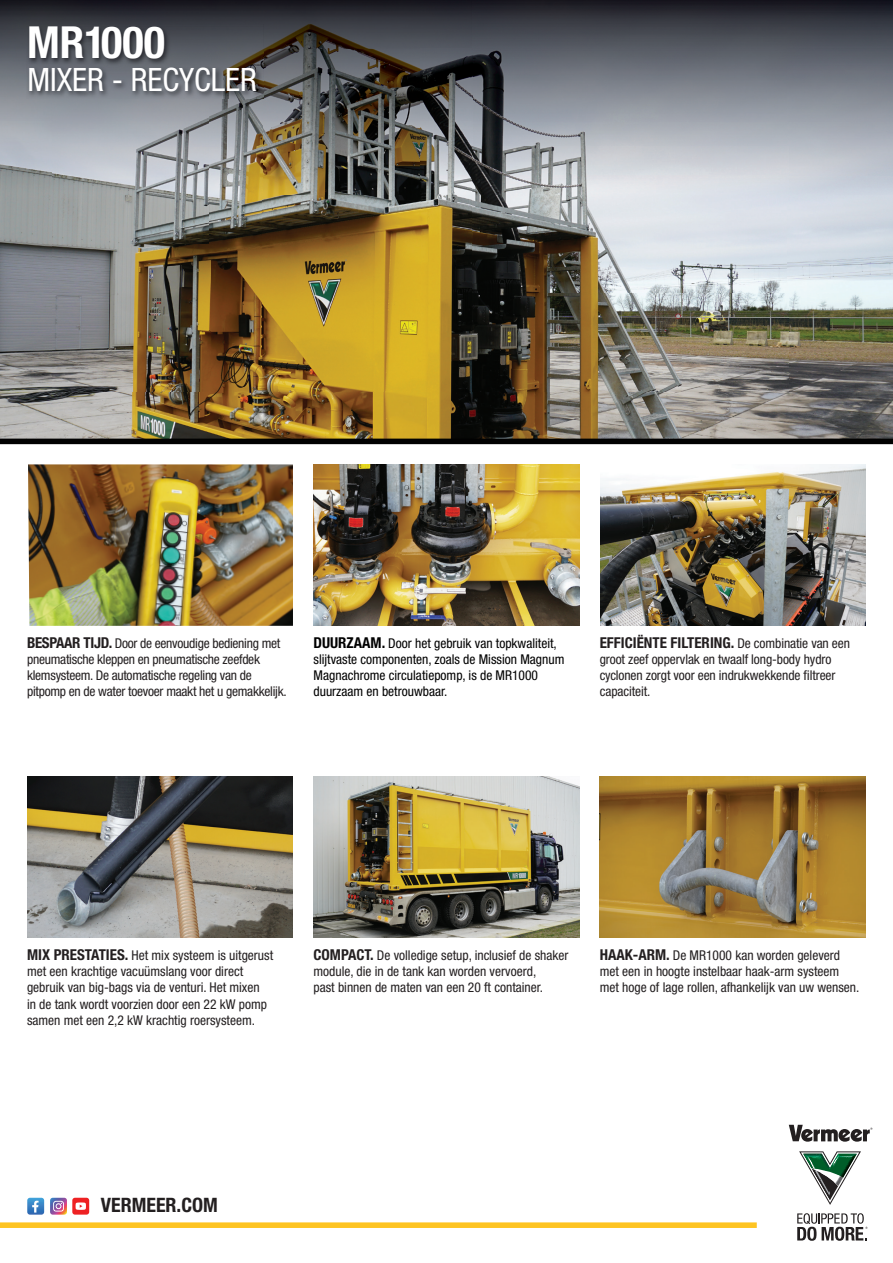
<style>
.page{position:relative;width:893px;height:1263px;background:#fff}
.page>*{position:absolute;margin:0;border:0;box-sizing:border-box;transform-origin:0 0}
.t1{font:700 condensed 44.25px "Helvetica Neue LT Std";color:#fff}
.t2{font:condensed 32.25px "Helvetica Neue LT Std";color:#fff}
.t3{font:700 condensed 19.8px "Helvetica Neue LT Std";color:#231f20}
.t4{font:700 condensed 15px "Helvetica Neue LT Std";color:#231f20}
.t5{font:condensed 13.5px/16.2px "Helvetica Neue LT Std";color:#231f20}
.t6{font:condensed 13.5px/16.2px "Helvetica Neue LT Std";letter-spacing:-.02em;color:#231f20}
.t7{font:condensed 13.5px/16.2px "Helvetica Neue LT Std";color:#010101}
.s1{font-weight:700;font-size:15px}
.s2{font-weight:400;font-size:13.5px}
</style>
<div class="page">
<img style="left:0;top:392px;width:892px;height:46px">
<img style="left:0;top:0;width:472px;height:49px">
<img style="left:472px;top:0;width:420px;height:392px">
<img style="left:0;top:49px;width:52px;height:343px">
<img style="left:262px;top:49px;width:210px;height:343px">
<img style="left:52px;top:98px;width:210px;height:294px">
<div style="left:0;top:438px;width:892px;height:6px;background:#010101"></div>
<svg style="left:788px;top:1124px;width:84px;height:17px"></svg>
<svg style="left:797px;top:1213px;width:70px;height:27px"></svg>
<svg style="left:799px;top:1151px;width:61px;height:53px"></svg>
<div style="left:0;top:1222px;width:756px;height:6px;background:#fec422"></div>
<img style="left:27px;top:24px;width:236px;height:74px">
<img style="left:28px;top:464px;width:265px;height:162px">
<img style="left:313px;top:464px;width:266px;height:162px">
<img style="left:600px;top:464px;width:265px;height:162px">
<img style="left:27px;top:776px;width:266px;height:162px">
<img style="left:313px;top:776px;width:266px;height:162px">
<img style="left:599px;top:776px;width:266px;height:162px">
<svg style="left:28px;top:1200px;width:17px;height:15px"></svg>
<svg style="left:27px;top:1197px;width:17px;height:17px"></svg>
<svg style="left:50px;top:1197px;width:17px;height:17px"></svg>
<svg style="left:72px;top:1199px;width:18px;height:16px"></svg>
<div style="left:72px;top:1197px;width:17px;height:17px;background:#ee2123;border-radius:3px"></div>
<svg style="left:76px;top:1202px;width:10px;height:7px"></svg>
<h1 class="t1" style="left:27px;top:16px;width:139px">MR1000</h1>
<h2 class="t2" style="left:27px;top:61px;width:231px">MIXER - RECYCLER</h2>
<p class="t6" style="left:27px;top:635px;width:261px"><span class="s1">BESPAAR TIJD.</span> Door de eenvoudige bediening met pneumatische kleppen en pneumatische zeefdek klemsysteem. De automatische regeling van de pitpomp en de water toevoer maakt het u gemakkelijk.</p>
<p class="t7" style="left:313px;top:635px;width:252px"><span class="s1">DUURZAAM.</span> Door het gebruik van topkwaliteit, slijtvaste componenten, zoals de Mission Magnum Magnachrome circulatiepomp, is de MR1000 duurzaam en betrouwbaar.</p>
<p class="t4" style="left:599px;top:633px;width:252px">EFFICIËNTE FILTERING. <span class="s2">De combinatie van een</span></p>
<p class="t5" style="left:599px;top:651px;width:237px">groot zeef oppervlak en twaalf long-body hydro cyclonen zorgt voor een indrukwekkende ltreer capaciteit.</p>
<p class="t5" style="left:27px;top:947px;width:247px"><span class="s1">MIX PRESTATIES.</span> Het mix systeem is uitgerust met een krachtige vacuümslang voor direct gebruik van big-bags via de venturi. Het mixen<br>in de tank wordt voorzien door een 22 kW pomp samen met een 2,2 kW krachtig roersysteem.</p>
<p class="t5" style="left:313px;top:947px;width:256px"><span class="s1">COMPACT.</span> De volledige setup, inclusief de shaker module, die in de tank kan worden vervoerd,<br>past binnen de maten van een 20 ft container.</p>
<p class="t5" style="left:599px;top:947px;width:261px"><span class="s1">HAAK-ARM.</span> De MR1000 kan worden geleverd met een in hoogte instelbaar haak-arm systeem met hoge of lage rollen, afhankelijk van uw wensen.</p>
<h3 class="t3" style="left:101px;top:1193px;width:118px">VERMEER.COM</h3>
</div>
